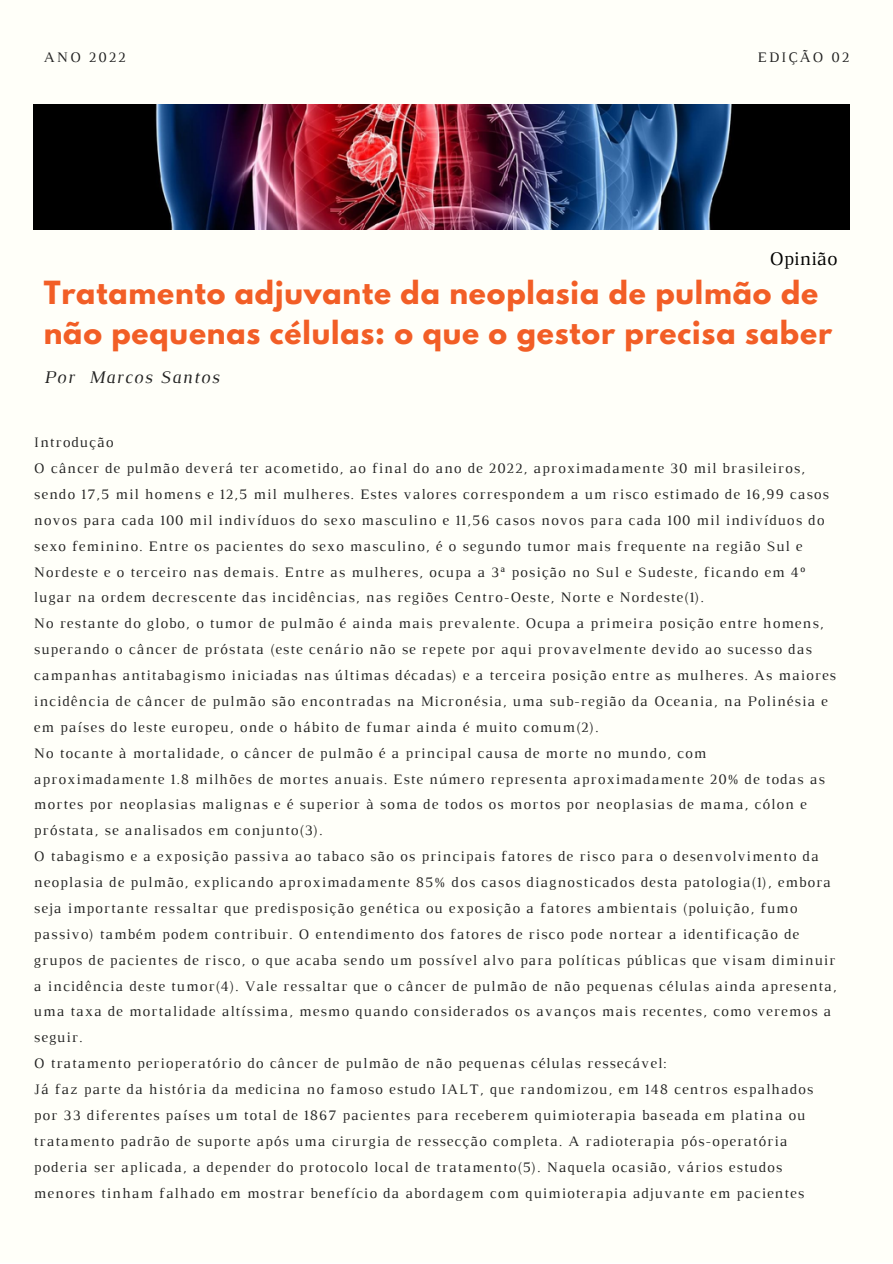
<style>
.page{position:relative;width:893px;height:1264px;background:#fff}
.page>*{position:absolute;margin:0;border:0;box-sizing:border-box;transform-origin:0 0}
.t1{font:700 28.2px/39.3px "League Spartan";letter-spacing:.03em;color:#f25e26}
.t2{font:19.65px "Luthier";color:#000}
.t3{font:italic 18.15px "Luthier";letter-spacing:.07em;color:#222}
.t4{font:14.85px "Luthier";letter-spacing:.14em;color:#222}
.t5{font:14.7px/25.8px "Luthier";letter-spacing:.07em;color:#222}
</style>
<div class="page">
<div style="left:0;top:0;width:892px;height:1262px;background:#fffff9"></div>
<img style="left:34px;top:104px;width:815px;height:125px">
<p class="t4" style="left:44px;top:52px;width:83px">ANO 2022</p>
<p class="t4" style="left:757px;top:52px;width:93px">EDIÇÃO 02</p>
<h2 class="t2" style="left:769px;top:251px;width:69px">Opinião</h2>
<h1 class="t1" style="left:44px;top:277px;width:789px">Tratamento adjuvante da neoplasia de pulmão de não pequenas células: o que o gestor precisa saber</h1>
<p class="t3" style="left:44px;top:370px;width:177px">Por Marcos Santos</p>
<p class="t5" style="left:34px;top:430px;width:804px">Introdução<br>O câncer de pulmão deverá ter acometido, ao final do ano de 2022, aproximadamente 30 mil brasileiros, sendo 17,5 mil homens e 12,5 mil mulheres. Estes valores correspondem a um risco estimado de 16,99 casos novos para cada 100 mil indivíduos do sexo masculino e 11,56 casos novos para cada 100 mil indivíduos do sexo feminino. Entre os pacientes do sexo masculino, é o segundo tumor mais frequente na região Sul e Nordeste e o terceiro nas demais. Entre as mulheres, ocupa a 3ª posição no Sul e Sudeste, ficando em 4º lugar na ordem decrescente das incidências, nas regiões Centro-Oeste, Norte e Nordeste(1).<br>No restante do globo, o tumor de pulmão é ainda mais prevalente. Ocupa a primeira posição entre homens, superando o câncer de próstata (este cenário não se repete por aqui provavelmente devido ao sucesso das campanhas antitabagismo iniciadas nas últimas décadas) e a terceira posição entre as mulheres. As maiores incidência de câncer de pulmão são encontradas na Micronésia, uma sub-região da Oceania, na Polinésia e em países do leste europeu, onde o hábito de fumar ainda é muito comum(2).<br>No tocante à mortalidade, o câncer de pulmão é a principal causa de morte no mundo, com aproximadamente 1.8 milhões de mortes anuais. Este número representa aproximadamente 20% de todas as mortes por neoplasias malignas e é superior à soma de todos os mortos por neoplasias de mama, cólon e próstata, se analisados em conjunto(3).<br>O tabagismo e a exposição passiva ao tabaco são os principais fatores de risco para o desenvolvimento da neoplasia de pulmão, explicando aproximadamente 85% dos casos diagnosticados desta patologia(1), embora seja importante ressaltar que predisposição genética ou exposição a fatores ambientais (poluição, fumo passivo) também podem contribuir. O entendimento dos fatores de risco pode nortear a identificação de grupos de pacientes de risco, o que acaba sendo um possível alvo para políticas públicas que visam diminuir a incidência deste tumor(4). Vale ressaltar que o câncer de pulmão de não pequenas células ainda apresenta, uma taxa de mortalidade altíssima, mesmo quando considerados os avanços mais recentes, como veremos a seguir.<br>O tratamento perioperatório do câncer de pulmão de não pequenas células ressecável:<br>Já faz parte da história da medicina no famoso estudo IALT, que randomizou, em 148 centros espalhados por 33 diferentes países um total de 1867 pacientes para receberem quimioterapia baseada em platina ou tratamento padrão de suporte após uma cirurgia de ressecção completa. A radioterapia pós-operatória poderia ser aplicada, a depender do protocolo local de tratamento(5). Naquela ocasião, vários estudos menores tinham falhado em mostrar benefício da abordagem com quimioterapia adjuvante em pacientes</p>
</div>
